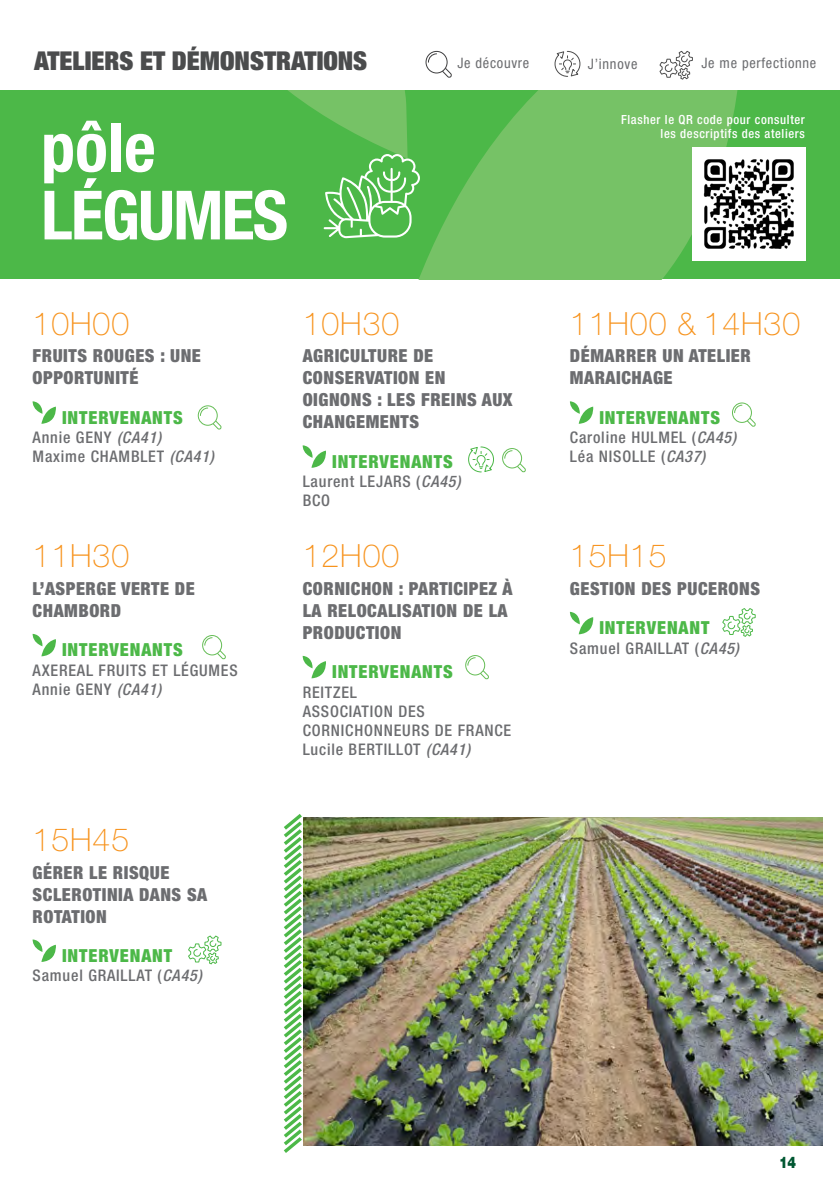
<style>
.page{position:relative;width:840px;height:1191px;background:#fff}
.page>*{position:absolute;margin:0;border:0;box-sizing:border-box;transform-origin:0 0}
.t1{font:700 condensed 68px/68px "Helvetica Neue LT Std";letter-spacing:-.025em;color:#fff}
.t2{font:100 32px "Helvetica Neue LT Std";letter-spacing:.03em;color:#f7931d}
.t3{font:900 condensed 26px "Helvetica Neue LT Std";color:#4b4c4d}
.t4{font:900 condensed 18px/22px "Helvetica Neue LT Std";letter-spacing:.03em;color:#6c6d70}
.t5{font:900 condensed 18px "Helvetica Neue LT Std";letter-spacing:.05em;color:#4cb848}
.t6{font:500 condensed 16px/19.2px "Helvetica Neue LT Std";letter-spacing:.05em;color:#6c6d70}
.t7{font:900 16px "Helvetica Neue LT Std";color:#015732;scale:.8 1}
.t8{font:condensed 14.4px "Helvetica Neue LT Std";letter-spacing:.05em;color:#6c6d70}
.t9{font:500 condensed 12.6px/14px "Helvetica Neue LT Std";letter-spacing:.05em;color:#fff;text-align:right}
.s1{font-style:italic}
</style>
<div class="page">
<div style="left:0;top:91px;width:839px;height:188px;background:#4cb848"></div>
<svg style="left:289px;top:91px;width:448px;height:188px;fill:#76c266"></svg>
<svg style="left:323px;top:154px;width:97px;height:84px"></svg>
<div style="left:426px;top:51px;width:21px;height:22px;background:#7a7a7b;border-radius:50%"></div>
<div style="left:425px;top:51px;width:22px;height:22px;border:1px solid #3e3e3f;border-radius:50%"></div>
<svg style="left:427px;top:53px;width:25px;height:25px"></svg>
<svg style="left:554px;top:51px;width:27px;height:26px"></svg>
<svg style="left:659px;top:50px;width:33px;height:30px"></svg>
<img style="left:692px;top:147px;width:113px;height:114px">
<img style="left:305px;top:817px;width:517px;height:328px">
<svg style="left:33px;top:401px;width:23px;height:23px"></svg>
<svg style="left:302px;top:445px;width:24px;height:23px"></svg>
<svg style="left:570px;top:401px;width:23px;height:23px"></svg>
<svg style="left:284px;top:814px;width:21px;height:339px"></svg>
<svg style="left:33px;top:634px;width:23px;height:22px"></svg>
<svg style="left:302px;top:656px;width:24px;height:22px"></svg>
<svg style="left:569px;top:612px;width:24px;height:22px"></svg>
<svg style="left:33px;top:939px;width:23px;height:23px"></svg>
<svg style="left:468px;top:446px;width:26px;height:26px"></svg>
<div style="left:202px;top:635px;width:19px;height:20px;background:#dbefd7;border-radius:50%"></div>
<div style="left:202px;top:635px;width:20px;height:20px;border:1px solid #65bd55;border-radius:50%"></div>
<svg style="left:204px;top:637px;width:22px;height:23px"></svg>
<svg style="left:722px;top:608px;width:33px;height:29px"></svg>
<div style="left:198px;top:406px;width:19px;height:19px;background:#74c365;border-radius:50%"></div>
<div style="left:198px;top:405px;width:19px;height:20px;border:1px solid #65bd55;border-radius:50%"></div>
<svg style="left:200px;top:407px;width:22px;height:23px"></svg>
<div style="left:502px;top:448px;width:19px;height:20px;border:1px solid #65bd55;border-radius:50%"></div>
<svg style="left:504px;top:450px;width:22px;height:23px"></svg>
<div style="left:732px;top:403px;width:19px;height:19px;background:#77c569;border-radius:50%"></div>
<div style="left:731px;top:403px;width:20px;height:20px;border:1px solid #65bd55;border-radius:50%"></div>
<svg style="left:733px;top:404px;width:22px;height:23px"></svg>
<div style="left:465px;top:655px;width:19px;height:20px;border:1px solid #65bd55;border-radius:50%"></div>
<svg style="left:467px;top:657px;width:22px;height:23px"></svg>
<svg style="left:188px;top:935px;width:33px;height:30px"></svg>
<h3 class="t3" style="left:34px;top:44px;width:334px">ATELIERS ET DÉMONSTRATIONS</h3>
<p class="t8" style="left:457px;top:55px;width:73px">Je découvre</p>
<p class="t8" style="left:587px;top:55px;width:51px">J’innove</p>
<p class="t8" style="left:701px;top:55px;width:116px">Je me perfectionne</p>
<h1 class="t1" style="left:41px;top:112px;width:248px">pôle<br>LÉGUMES</h1>
<h2 class="t2" style="left:33px;top:305px;width:98px">10H00</h2>
<p class="t4" style="left:33px;top:345px;width:170px">FRUITS ROUGES : UNE<br>OPPORTUNITÉ</p>
<p class="t5" style="left:62px;top:406px;width:122px">INTERVENANTS</p>
<p class="t6" style="left:33px;top:427px;width:183px">Annie GENY <span class="s1">(CA41)<br></span>Maxime CHAMBLET <span class="s1">(CA41)</span></p>
<h2 class="t2" style="left:33px;top:537px;width:98px">11H30</h2>
<p class="t4" style="left:33px;top:577px;width:163px">L’ASPERGE VERTE DE<br>CHAMBORD</p>
<p class="t5" style="left:62px;top:639px;width:122px">INTERVENANTS</p>
<p class="t6" style="left:33px;top:660px;width:206px">AXEREAL FRUITS ET LÉGUMES<br>Annie GENY <span class="s1">(CA41)</span></p>
<h2 class="t2" style="left:33px;top:821px;width:98px">15H45</h2>
<p class="t4" style="left:33px;top:861px;width:176px">GÉRER LE RISQUE<br>SCLEROTINIA DANS SA<br>ROTATION</p>
<p class="t5" style="left:62px;top:944px;width:111px">INTERVENANT</p>
<p class="t6" style="left:33px;top:965px;width:171px">Samuel GRAILLAT (<span class="s1">CA45)</span></p>
<h2 class="t2" style="left:302px;top:305px;width:98px">10H30</h2>
<p class="t4" style="left:302px;top:345px;width:211px">AGRICULTURE DE<br>CONSERVATION EN<br>OIGNONS : LES FREINS AUX<br>CHANGEMENTS</p>
<p class="t5" style="left:332px;top:450px;width:122px">INTERVENANTS</p>
<p class="t6" style="left:302px;top:471px;width:159px">Laurent LEJARS (<span class="s1">CA45)<br></span>BCO</p>
<h2 class="t2" style="left:302px;top:537px;width:98px">12H00</h2>
<p class="t4" style="left:302px;top:577px;width:211px">CORNICHON : PARTICIPEZ À<br>LA RELOCALISATION DE LA<br>PRODUCTION</p>
<p class="t5" style="left:332px;top:661px;width:122px">INTERVENANTS</p>
<p class="t6" style="left:302px;top:682px;width:210px">REITZEL<br>ASSOCIATION DES<br>CORNICHONNEURS DE FRANCE<br>Lucile BERTILLOT <span class="s1">(CA41)</span></p>
<p class="t9" style="left:620px;top:113px;width:185px">Flasher le QR code pour consulter les descriptifs des ateliers</p>
<h2 class="t2" style="left:569px;top:305px;width:231px">11H00 &amp; 14H30</h2>
<p class="t4" style="left:569px;top:345px;width:182px">DÉMARRER UN ATELIER<br>MARAICHAGE</p>
<p class="t5" style="left:599px;top:406px;width:122px">INTERVENANTS</p>
<p class="t6" style="left:569px;top:427px;width:168px">Caroline HULMEL (<span class="s1">CA45)<br></span>Léa NISOLLE (<span class="s1">CA37)</span></p>
<h2 class="t2" style="left:569px;top:537px;width:98px">15H15</h2>
<p class="t4" style="left:569px;top:577px;width:191px">GESTION DES PUCERONS</p>
<p class="t5" style="left:599px;top:617px;width:111px">INTERVENANT</p>
<p class="t6" style="left:569px;top:638px;width:171px">Samuel GRAILLAT (<span class="s1">CA45)</span></p>
<p class="t7" style="left:778px;top:1153px;width:23px">14</p>
</div>
